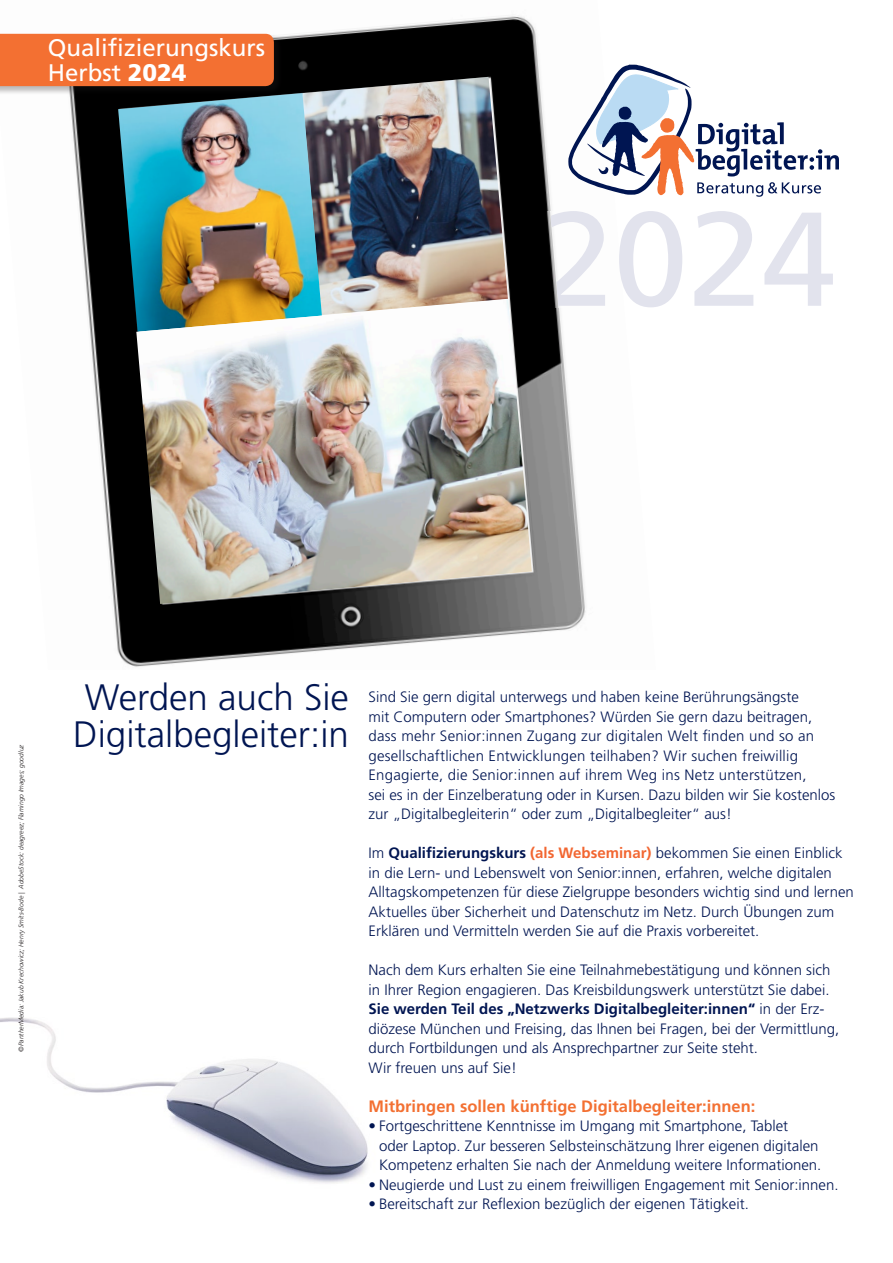
<style>
.page{position:relative;width:893px;height:1263px;background:#fff}
.page>*{position:absolute;margin:0;border:0;box-sizing:border-box;transform-origin:0 0}
.t1{font:133.35px "Frutiger";color:#e2e3ed}
.t2{font:300 36.75px/36.8px "Frutiger";color:#001552;text-align:center}
.t3{font:24px/25.5px "Frutiger";color:#fff}
.t4{font:700 16.5px "Frutiger";color:#f37032}
.t5{font:300 15px/19.5px "Frutiger";color:#001552}
.t6{font:italic 300 6.75px "Frutiger";color:#231f20}
.s1{font-weight:900}
.s2{font-weight:700}
.s3{font-weight:700;color:#f26631}
</style>
<div class="page">
<img style="left:69px;top:15px;width:517px;height:652px">
<img style="left:302px;top:77px;width:206px;height:222px">
<img style="left:118px;top:93px;width:204px;height:239px">
<img style="left:136px;top:299px;width:396px;height:305px">
<img style="left:0;top:1017px;width:368px;height:167px">
<svg style="left:568px;top:64px;width:271px;height:133px"></svg>
<div style="left:0;top:33px;width:283px;height:62px;background:#231f20;opacity:.3"></div>
<div style="left:0;top:34px;width:274px;height:52px;background:#f37032"></div>
<h3 class="t3" style="left:48px;top:34px;width:219px">Qualifizierungskurs<br>Herbst <span class="s1">2024</span></h3>
<h1 class="t1" style="left:539px;top:181px;width:298px">2024</h1>
<p class="t6" style="left:17px;top:1052px;width:309px;rotate:-90deg">©PantherMedia: Jakub Krechowicz; Henry Smits-Bode | AdobeStock: deagreez; Flamingo Images; goodluz</p>
<h2 class="t2" style="left:73px;top:680px;width:277px">Werden auch Sie<br>Digitalbegleiter:in</h2>
<p class="t5" style="left:369px;top:687px;width:468px">Sind Sie gern digital unterwegs und haben keine Berührungsängste<br>mit Computern oder Smartphones? Würden Sie gern dazu beitragen, dass mehr Senior:innen Zugang zur digitalen Welt finden und so an gesellschaftlichen Entwicklungen teilhaben? Wir suchen freiwillig Engagierte, die Senior:innen auf ihrem Weg ins Netz unterstützen,<br>sei es in der Einzelberatung oder in Kursen. Dazu bilden wir Sie kostenlos zur „Digitalbegleiterin“ oder zum „Digitalbegleiter“ aus!</p>
<p class="t5" style="left:369px;top:843px;width:487px">Im <span class="s2">Qualifizierungskurs</span> <span class="s3">(als Webseminar)</span> bekommen Sie einen Einblick in die Lern- und Lebenswelt von Senior:innen, erfahren, welche digitalen Alltagskompetenzen für diese Zielgruppe besonders wichtig sind und lernen Aktuelles über Sicherheit und Datenschutz im Netz. Durch Übungen zum Erklären und Vermitteln werden Sie auf die Praxis vorbereitet.</p>
<p class="t5" style="left:369px;top:960px;width:472px">Nach dem Kurs erhalten Sie eine Teilnahmebestätigung und können sich in Ihrer Region engagieren. Das Kreisbildungswerk unterstützt Sie dabei.<br><span class="s2">Sie werden Teil des „Netzwerks Digitalbegleiter:innen“</span> in der Erz&shy;diözese München und Freising, das Ihnen bei Fragen, bei der Vermittlung, durch Fortbildungen und als Ansprechpartner zur Seite steht.<br>Wir freuen uns auf Sie!</p>
<p class="t4" style="left:369px;top:1096px;width:388px">Mitbringen sollen künftige Digitalbegleiter:innen:</p>
<p class="t5" style="left:379px;top:1116px;width:444px;text-indent:-11px">• Fortgeschrittene Kenntnisse im Umgang mit Smartphone, Tablet<br>oder Laptop. Zur besseren Selbsteinschätzung Ihrer eigenen digitalen<br>Kompetenz erhalten Sie nach der Anmeldung weitere Informationen.</p>
<p class="t5" style="left:368px;top:1175px;width:472px">• Neugierde und Lust zu einem freiwilligen Engagement mit Senior:innen.</p>
<p class="t5" style="left:368px;top:1194px;width:382px">• Bereitschaft zur Reflexion bezüglich der eigenen Tätigkeit.</p>
</div>
